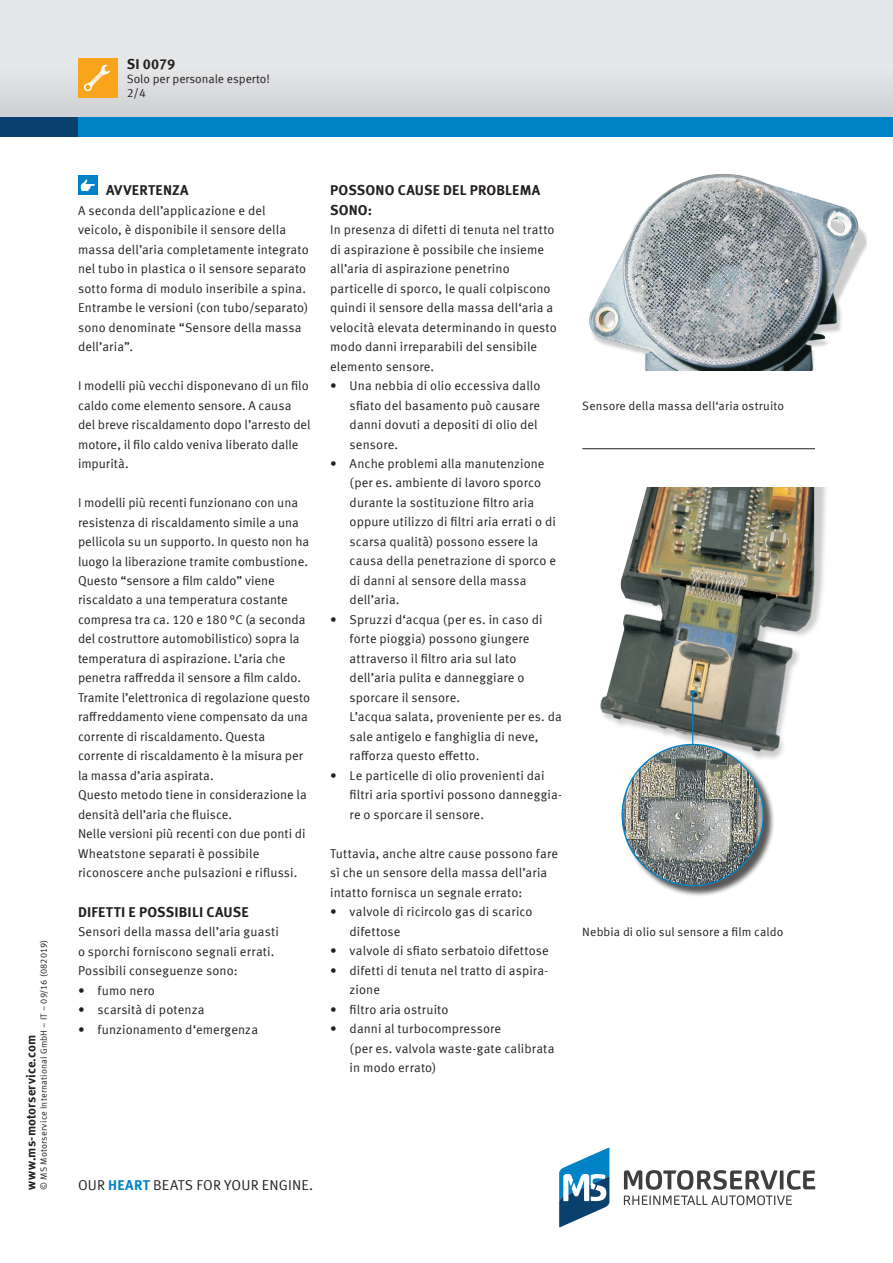
<style>
.page{position:relative;width:893px;height:1263px;background:#fff}
.page>*{position:absolute;margin:0;border:0;box-sizing:border-box;transform-origin:0 0}
.t1{font:700 14.25px/19.5px "Meta Offc Pro";letter-spacing:.01em;color:#231f20}
.t2{font:14.25px "Meta Offc Pro Norm";letter-spacing:.01em;color:#231f20}
.t3{font:12.75px/19.5px "Meta Offc Pro Norm";letter-spacing:.005em;color:#231f20}
.t4{font:700 12.75px "Meta Offc Pro";letter-spacing:.01em;color:#231f20}
.t5{font:12px "Meta Offc Pro Norm";letter-spacing:.01em;color:#231f20}
.t6{font:9px "Meta Offc Pro Norm";letter-spacing:.02em;color:#231f20}
.s1{font-family:"Meta Offc Pro";font-weight:700;color:#0082c7}
</style>
<div class="page">
<svg style="left:559px;top:1147px;width:50px;height:80px"></svg>
<svg style="left:624px;top:1170px;width:191px;height:35px"></svg>
<div style="left:0;top:0;width:893px;height:127px;background:#e6e7e9"></div>
<div style="left:0;top:68px;width:893px;height:49px;background:#dadbde"></div>
<div style="left:0;top:117px;width:893px;height:19px;background:#09406e"></div>
<div style="left:78px;top:117px;width:815px;height:19px;background:#0082c7"></div>
<div style="left:78px;top:58px;width:39px;height:39px;background:#f9a51b"></div>
<svg style="left:83px;top:64px;width:27px;height:28px"></svg>
<img style="left:589px;top:174px;width:278px;height:196px">
<img style="left:600px;top:488px;width:226px;height:270px">
<div style="left:623px;top:745px;width:152px;height:153px;background:#231f20;opacity:.75"></div>
<img style="left:622px;top:744px;width:141px;height:142px;border-radius:71px">
<hr style="left:692px;top:692px;width:1px;height:53px;background:#0082c7">
<svg style="left:690px;top:690px;width:5px;height:4px"></svg>
<hr style="left:582px;top:448px;width:233px;height:1px;background:#231f20">
<div style="left:78px;top:176px;width:19px;height:19px;background:#0082c7"></div>
<svg style="left:81px;top:179px;width:14px;height:12px"></svg>
<p class="t1" style="left:127px;top:54px;width:50px">SI 0079</p>
<p class="t5" style="left:127px;top:84px;width:21px">2/4</p>
<p class="t5" style="left:127px;top:70px;width:145px">Solo per personale esperto!</p>
<p class="t6" style="left:37px;top:1189px;width:252px;rotate:-90deg">© MS Motorservice International GmbH – IT – 09/16 (082019)</p>
<p class="t4" style="left:21px;top:1189px;width:156px;rotate:-90deg">www.ms-motorservice.com</p>
<p class="t1" style="left:106px;top:179px;width:84px">AVVERTENZA</p>
<p class="t3" style="left:78px;top:200px;width:232px">A seconda dell’applicazione e del veicolo, è disponibile il sensore della massa dell’aria completamente integrato nel tubo in plastica o il sensore separato sotto forma di modulo inseribile a spina.<br>Entrambe le versioni (con tubo/separato) sono denominate “Sensore della massa dell’aria”.</p>
<p class="t3" style="left:78px;top:375px;width:234px">I modelli più vecchi disponevano di un filo caldo come elemento sensore. A causa del breve riscaldamento dopo l’arresto del motore, il filo caldo veniva liberato dalle impurità.</p>
<p class="t3" style="left:78px;top:492px;width:234px">I modelli più recenti funzionano con una resistenza di riscaldamento simile a una pellicola su un supporto. In questo non ha luogo la liberazione tramite combustione.<br>Questo “sensore a film caldo” viene riscaldato a una temperatura costante compresa tra ca. 120 e 180 °C (a seconda del costruttore automobilistico) sopra la temperatura di aspirazione. L’aria che penetra raffredda il sensore a film caldo.<br>Tramite l’elettronica di regolazione questo raffreddamento viene compensato da una corrente di riscaldamento. Questa corrente di riscaldamento è la misura per la massa d’aria aspirata.<br>Questo metodo tiene in considerazione la densità dell’aria che fluisce.<br>Nelle versioni più recenti con due ponti di Wheatstone separati è possibile riconoscere anche pulsazioni e riflussi.</p>
<p class="t1" style="left:78px;top:901px;width:172px">DIFETTI E POSSIBILI CAUSE</p>
<p class="t3" style="left:78px;top:921px;width:202px">Sensori della massa dell’aria guasti o sporchi forniscono segnali errati.<br>Possibili conseguenze sono:</p>
<p class="t3" style="left:78px;top:980px;width:78px">• fumo nero</p>
<p class="t3" style="left:78px;top:999px;width:128px">• scarsità di potenza</p>
<p class="t3" style="left:78px;top:1018px;width:182px">• funzionamento d‘emergenza</p>
<p class="t1" style="left:330px;top:179px;width:212px">POSSONO CAUSE DEL PROBLEMA<br>SONO:</p>
<p class="t3" style="left:330px;top:219px;width:228px">In presenza di difetti di tenuta nel tratto di aspirazione è possibile che insieme all’aria di aspirazione penetrino particelle di sporco, le quali colpiscono quindi il sensore della massa dell‘aria a velocità elevata determinando in questo modo danni irreparabili del sensibile elemento sensore.</p>
<p class="t3" style="left:350px;top:375px;width:192px;text-indent:-19px">• Una nebbia di olio eccessiva dallo sfiato del basamento può causare danni dovuti a depositi di olio del sensore.</p>
<p class="t3" style="left:350px;top:453px;width:208px;text-indent:-19px">• Anche problemi alla manutenzione (per es. ambiente di lavoro sporco durante la sostituzione filtro aria oppure utilizzo di filtri aria errati o di scarsa qualità) possono essere la causa della penetrazione di sporco e di danni al sensore della massa dell’aria.</p>
<p class="t3" style="left:350px;top:609px;width:214px;text-indent:-19px">• Spruzzi d‘acqua (per es. in caso di forte pioggia) possono giungere attraverso il filtro aria sul lato dell’aria pulita e danneggiare o sporcare il sensore.<br>L’acqua salata, proveniente per es. da sale antigelo e fanghiglia di neve, rafforza questo effetto.</p>
<p class="t3" style="left:350px;top:765px;width:214px;text-indent:-19px">• Le particelle di olio provenienti dai filtri aria sportivi possono danneggia&shy;re o sporcare il sensore.</p>
<p class="t3" style="left:330px;top:843px;width:229px">Tuttavia, anche altre cause possono fare sì che un sensore della massa dell’aria intatto fornisca un segnale errato:</p>
<p class="t3" style="left:350px;top:901px;width:184px;text-indent:-19px">• valvole di ricircolo gas di scarico difettose</p>
<p class="t3" style="left:330px;top:940px;width:220px">• valvole di sfiato serbatoio difettose</p>
<p class="t3" style="left:350px;top:960px;width:200px;text-indent:-19px">• difetti di tenuta nel tratto di aspira&shy;zione</p>
<p class="t3" style="left:330px;top:999px;width:120px">• filtro aria ostruito</p>
<p class="t3" style="left:350px;top:1018px;width:206px;text-indent:-19px">• danni al turbocompressore<br>(per es. valvola waste-gate calibrata in modo errato)</p>
<p class="t5" style="left:582px;top:396px;width:203px">Sensore della massa dell‘aria ostruito</p>
<p class="t5" style="left:582px;top:923px;width:203px">Nebbia di olio sul sensore a film caldo</p>
<p class="t2" style="left:78px;top:1174px;width:237px">OUR <span class="s1">HEART</span> BEATS FOR YOUR ENGINE.</p>
</div>
